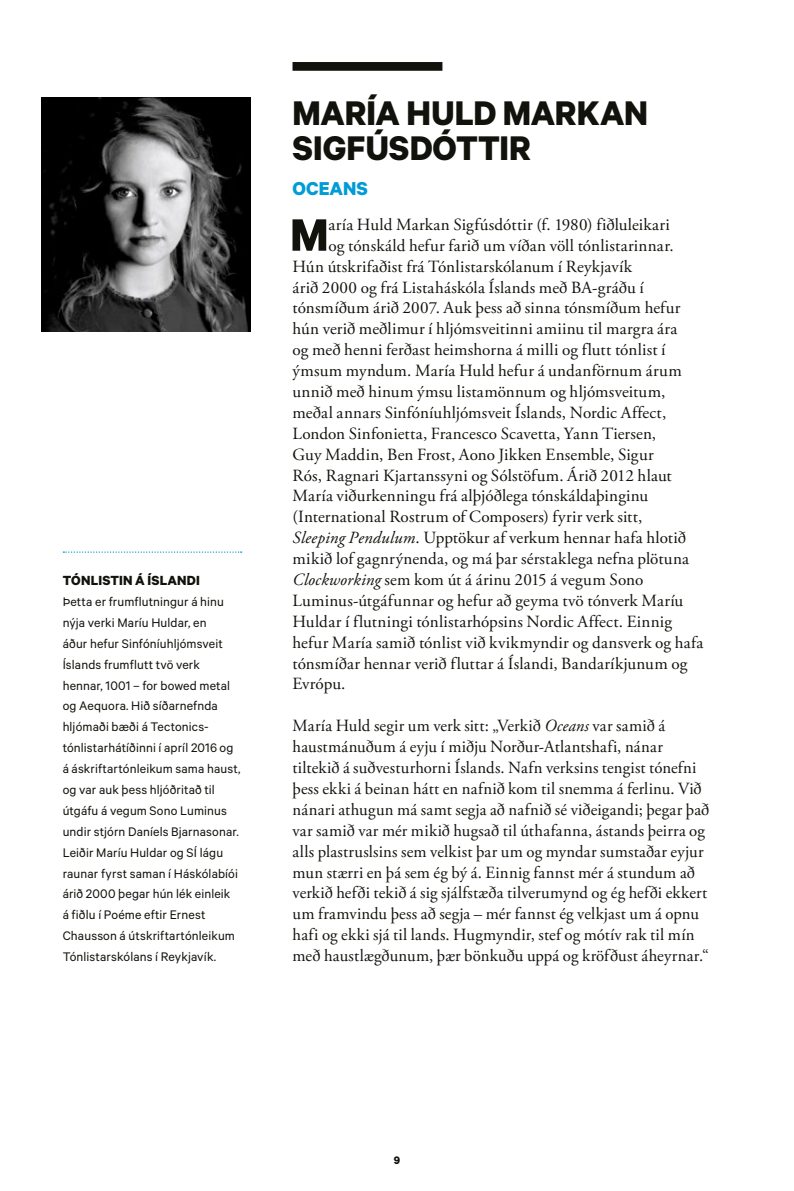
<style>
.page{position:relative;width:794px;height:1191px;background:#fff}
.page>*{position:absolute;margin:0;border:0;box-sizing:border-box;transform-origin:0 0}
.t1{font:700 51.1px "Calibre";color:#12120d}
.t2{font:700 38.5px/35px "Calibre";color:#12120d}
.t3{font:700 21px "Calibre";color:#009cd6}
.t4{font:17.15px/20.8px "Adobe Garamond Pro";letter-spacing:.01em;color:#12120d}
.t5{font:700 14.88px "Calibre";letter-spacing:.015em;color:#12120d}
.t6{font:14px/20.8px "Calibre";letter-spacing:.01em;color:#12120d}
.t7{font:700 12.25px "Calibre";color:#12120d}
.s1{font-style:italic}
</style>
<div class="page">
<svg style="left:63px;top:551px;width:179px;height:2px"></svg>
<img style="left:42px;top:98px;width:209px;height:233px">
<div style="left:292px;top:62px;width:150px;height:9px;background:#12120d"></div>
<p class="t5" style="left:63px;top:571px;width:139px">TÓNLISTIN Á ÍSLANDI</p>
<p class="t6" style="left:63px;top:590px;width:179px">Þetta er frumflutningur á hinu nýja verki Maríu Huldar, en<br>áður hefur Sinfóníuhljómsveit<br>Íslands frumflutt tvö verk hennar, 1001 – for bowed metal og Aequora. Hið síðarnefnda hljómaði bæði á Tectonics&shy;tónlistarhátíðinni í apríl 2016 og á áskriftartónleikum sama haust, og var auk þess hljóðritað til útgáfu á vegum Sono Luminus undir stjórn Daníels Bjarnasonar.<br>Leiðir Maríu Huldar og SÍ lágu raunar fyrst saman í Háskólabíói árið 2000 þegar hún lék einleik<br>á fiðlu í Poéme eftir Ernest<br>Chausson á útskriftartónleikum<br>Tónlistarskólans í Reykjavík.</p>
<h2 class="t2" style="left:292px;top:95px;width:357px">MARÍA HULD MARKAN<br>SIGFÚSDÓTTIR</h2>
<p class="t3" style="left:292px;top:176px;width:77px">OCEANS</p>
<h1 class="t1" style="left:290px;top:203px;width:40px">M</h1>
<p class="t4" style="left:328px;top:215px;width:343px">aría Huld Markan Sigfúsdóttir (f. 1980) fiðluleikari</p>
<p class="t4" style="left:328px;top:235px;width:347px">og tónskáld hefur farið um víðan völl tónlistarinnar.</p>
<p class="t4" style="left:292px;top:256px;width:341px">Hún útskrifaðist frá Tónlistarskólanum í Reykjavík</p>
<p class="t4" style="left:292px;top:277px;width:353px">árið 2000 og frá Listaháskóla Íslands með BA-gráðu í</p>
<p class="t4" style="left:292px;top:298px;width:389px">tónsmíðum árið 2007. Auk þess að sinna tónsmíðum hefur</p>
<p class="t4" style="left:292px;top:319px;width:386px">hún verið meðlimur í hljómsveitinni amiinu til margra ára</p>
<p class="t4" style="left:292px;top:340px;width:375px">og með henni ferðast heimshorna á milli og flutt tónlist í</p>
<p class="t4" style="left:292px;top:361px;width:391px">ýmsum myndum. María Huld hefur á undanförnum árum</p>
<p class="t4" style="left:292px;top:382px;width:374px">unnið með hinum ýmsu listamönnum og hljómsveitum,</p>
<p class="t4" style="left:292px;top:402px;width:375px">meðal annars Sinfóníuhljómsveit Íslands, Nordic Affect,</p>
<p class="t4" style="left:292px;top:423px;width:365px">London Sinfonietta, Francesco Scavetta, Yann Tiersen,</p>
<p class="t4" style="left:292px;top:444px;width:363px">Guy Maddin, Ben Frost, Aono Jikken Ensemble, Sigur</p>
<p class="t4" style="left:292px;top:465px;width:381px">Rós, Ragnari Kjartanssyni og Sólstöfum. Árið 2012 hlaut</p>
<p class="t4" style="left:292px;top:486px;width:357px">María viðurkenningu frá alþjóðlega tónskáldaþinginu</p>
<p class="t4" style="left:292px;top:507px;width:351px">(International Rostrum of Composers) fyrir verk sitt,</p>
<p class="t4" style="left:292px;top:528px;width:395px"><span class="s1">Sleeping Pendulum</span>. Upptökur af verkum hennar hafa hlotið</p>
<p class="t4" style="left:292px;top:549px;width:398px">mikið lof gagnrýnenda, og má þar sérstaklega nefna plötuna</p>
<p class="t4" style="left:292px;top:570px;width:352px"><span class="s1">Clockworking</span> sem kom út á árinu 2015 á vegum Sono</p>
<p class="t4" style="left:292px;top:590px;width:392px">Luminus-útgáfunnar og hefur að geyma tvö tónverk Maríu</p>
<p class="t4" style="left:292px;top:611px;width:381px">Huldar í flutningi tónlistarhópsins Nordic Affect. Einnig</p>
<p class="t4" style="left:292px;top:632px;width:412px">hefur María samið tónlist við kvikmyndir og dansverk og hafa</p>
<p class="t4" style="left:292px;top:653px;width:396px">tónsmíðar hennar verið fluttar á Íslandi, Bandaríkjunum og</p>
<p class="t4" style="left:292px;top:674px;width:55px">Evrópu.</p>
<p class="t4" style="left:292px;top:716px;width:418px">María Huld segir um verk sitt: „Verkið <span class="s1">Oceans</span> var samið á haustmánuðum á eyju í miðju Norður-Atlantshafi, nánar tiltekið á suðvesturhorni Íslands. Nafn verksins tengist tónefni þess ekki á beinan hátt en nafnið kom til snemma á ferlinu. Við nánari athugun má samt segja að nafnið sé viðeigandi; þegar það var samið var mér mikið hugsað til úthafanna, ástands þeirra og alls plastruslsins sem velkist þar um og myndar sumstaðar eyjur mun stærri en þá sem ég bý á. Einnig fannst mér á stundum að verkið hefði tekið á sig sjálfstæða tilverumynd og ég hefði ekkert um framvindu þess að segja – mér fannst ég velkjast um á opnu hafi og ekki sjá til lands. Hugmyndir, stef og mótív rak til mín með haustlægðunum, þær bönkuðu uppá og kröfðust áheyrnar.“</p>
<p class="t7" style="left:394px;top:1152px;width:8px">9</p>
</div>
